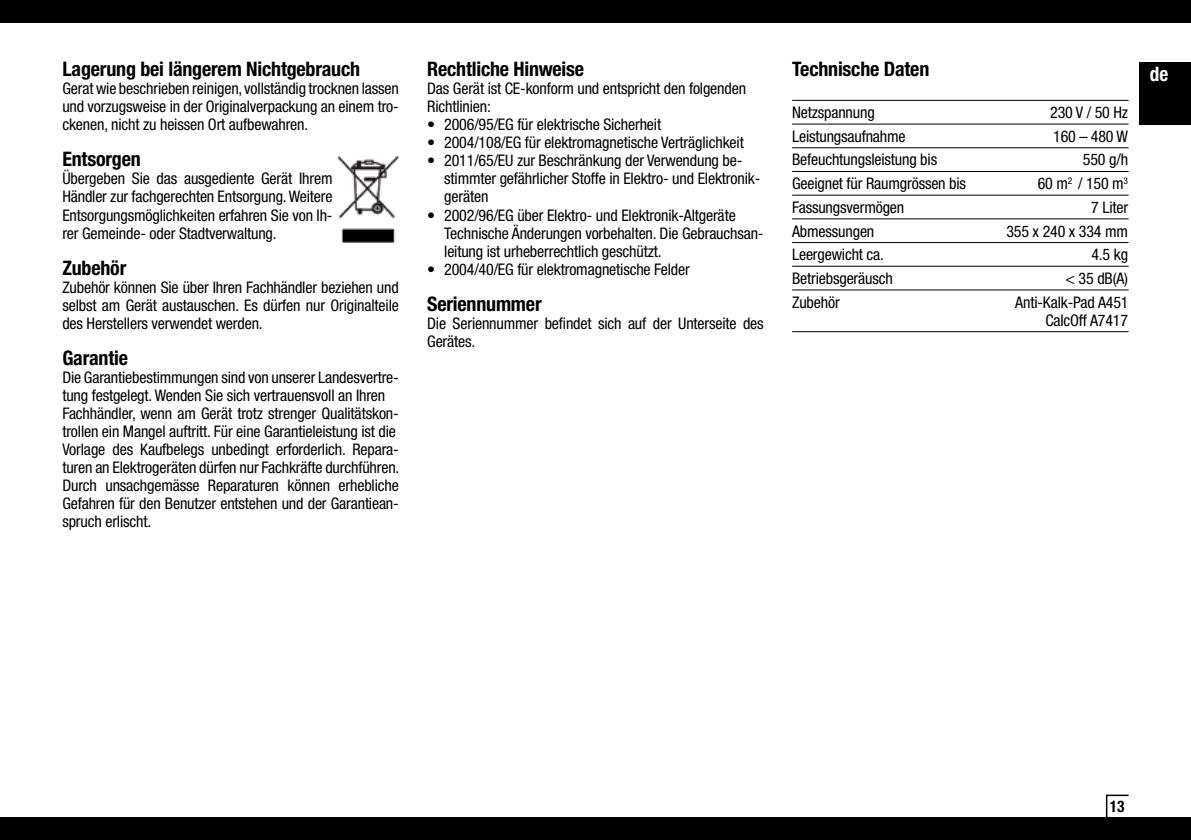
<style>
.page{position:relative;width:1191px;height:840px;background:#fff}
.page>*{position:absolute;margin:0;border:0;box-sizing:border-box;transform-origin:0 0}
.t1{font:700 condensed 20px "Helvetica Neue LTW1 G";letter-spacing:-.01em;color:#000}
.t2{font:700 condensed 20px "Helvetica Neue LTW1 G";color:#fff;scale:.96 1}
.t3{font:condensed 16px/18px "Helvetica Neue LTW1 G";letter-spacing:-.01em;color:#000}
.t4{font:700 condensed 16px "Helvetica Neue LTW1 G";color:#000;scale:.96 1}
</style>
<div class="page">
<div style="left:0;top:0;width:1191px;height:23px;background:#000"></div>
<div style="left:0;top:816px;width:1191px;height:23px;background:#000"></div>
<svg style="left:1105px;top:794px;width:25px;height:23px"></svg>
<div style="left:1140px;top:62px;width:51px;height:63px;background:#000"></div>
<img style="left:337px;top:155px;width:62px;height:88px">
<hr style="left:792px;top:100px;width:336px;height:1px;background:#000">
<hr style="left:792px;top:124px;width:336px;height:1px;background:#000">
<hr style="left:792px;top:147px;width:336px;height:1px;background:#000">
<hr style="left:792px;top:171px;width:336px;height:1px;background:#000">
<hr style="left:792px;top:195px;width:336px;height:1px;background:#000">
<hr style="left:792px;top:218px;width:336px;height:1px;background:#000">
<hr style="left:792px;top:242px;width:336px;height:1px;background:#000">
<hr style="left:792px;top:266px;width:336px;height:1px;background:#000">
<hr style="left:792px;top:289px;width:336px;height:1px;background:#000">
<hr style="left:792px;top:331px;width:336px;height:1px;background:#000">
<p class="t1" style="left:62px;top:57px;width:299px">Lagerung bei längerem Nichtgebrauch</p>
<p class="t2" style="left:1150px;top:62px;width:21px">de</p>
<p class="t3" style="left:62px;top:80px;width:338px;text-align:justify">Gerat wie beschrieben reinigen, vollständig trocknen lassen und vorzugsweise in der Originalverpackung an einem tro&shy;ckenen, nicht zu heissen Ort aufbewahren.</p>
<p class="t1" style="left:62px;top:147px;width:80px">Entsorgen</p>
<p class="t3" style="left:62px;top:170px;width:272px;text-align:justify">Übergeben Sie das ausgediente Gerät Ihrem Händler zur fachgerechten Entsorgung. Weitere Entsorgungsmöglichkeiten erfahren Sie von Ih&shy;rer Gemeinde- oder Stadtverwaltung.</p>
<p class="t1" style="left:62px;top:255px;width:65px">Zubehör</p>
<p class="t3" style="left:62px;top:278px;width:338px;text-align:justify">Zubehör können Sie über Ihren Fachhändler beziehen und selbst am Gerät austauschen. Es dürfen nur Originalteile des Herstellers verwendet werden.</p>
<p class="t1" style="left:62px;top:345px;width:67px">Garantie</p>
<p class="t3" style="left:62px;top:368px;width:338px">Die Garantiebestimmungen sind von unserer Landesvertre&shy;tung festgelegt. Wenden Sie sich vertrauensvoll an Ihren Fachhändler, wenn am Gerät trotz strenger Qualitätskon&shy;trollen ein Mangel auftritt. Für eine Garantieleistung ist die Vorlage des Kaufbelegs unbedingt erforderlich. Repara&shy;turen an Elektrogeräten dürfen nur Fachkräfte durchführen.<br>Durch unsachgemässe Reparaturen können erhebliche Gefahren für den Benutzer entstehen und der Garantiean&shy;spruch erlischt.</p>
<p class="t1" style="left:427px;top:57px;width:158px">Rechtliche Hinweise</p>
<p class="t3" style="left:427px;top:80px;width:320px">Das Gerät ist CE-konform und entspricht den folgenden<br>Richtlinien:</p>
<p class="t3" style="left:427px;top:116px;width:235px">• 2006/95/EG für elektrische Sicherheit</p>
<p class="t3" style="left:427px;top:134px;width:318px">• 2004/108/EG für elektromagnetische Verträglichkeit</p>
<p class="t3" style="left:444px;top:152px;width:318px;text-indent:-17px">• 2011/65/EU zur Beschränkung der Verwendung be&shy;stimmter gefährlicher Stoffe in Elektro- und Elektronik&shy;geräten</p>
<p class="t3" style="left:444px;top:206px;width:321px;text-indent:-17px">• 2002/96/EG über Elektro- und Elektronik-Altgeräte<br>Technische Änderungen vorbehalten. Die Gebrauchsan&shy;leitung ist urheberrechtlich geschützt.</p>
<p class="t3" style="left:427px;top:260px;width:264px">• 2004/40/EG für elektromagnetische Felder</p>
<p class="t1" style="left:427px;top:291px;width:116px">Seriennummer</p>
<p class="t3" style="left:427px;top:314px;width:338px">Die Seriennummer befindet sich auf der Unterseite des<br>Gerätes.</p>
<p class="t1" style="left:792px;top:57px;width:139px">Technische Daten</p>
<p class="t3" style="left:792px;top:103px;width:84px">Netzspannung</p>
<p class="t3" style="left:1050px;top:103px;width:79px">230 V / 50 Hz</p>
<p class="t3" style="left:792px;top:127px;width:115px">Leistungsaufnahme</p>
<p class="t3" style="left:1053px;top:127px;width:76px">160 – 480 W</p>
<p class="t3" style="left:792px;top:151px;width:147px">Befeuchtungsleistung bis</p>
<p class="t3" style="left:1083px;top:151px;width:47px">550 g/h</p>
<p class="t3" style="left:792px;top:174px;width:175px">Geeignet für Raumgrössen bis</p>
<p class="t3" style="left:1037px;top:174px;width:92px">60 m<sup>2</sup> / 150 m<sup>3</sup></p>
<p class="t3" style="left:792px;top:198px;width:114px">Fassungsvermögen</p>
<p class="t3" style="left:1091px;top:198px;width:38px">7 Liter</p>
<p class="t3" style="left:792px;top:222px;width:84px">Abmessungen</p>
<p class="t3" style="left:1006px;top:222px;width:123px">355 x 240 x 334 mm</p>
<p class="t3" style="left:792px;top:245px;width:93px">Leergewicht ca.</p>
<p class="t3" style="left:1091px;top:245px;width:38px">4.5 kg</p>
<p class="t3" style="left:792px;top:269px;width:102px">Betriebsgeräusch</p>
<p class="t3" style="left:1065px;top:269px;width:64px">&lt; 35 dB(A)</p>
<p class="t3" style="left:792px;top:293px;width:49px">Zubehör</p>
<p class="t3" style="left:1015px;top:293px;width:115px;text-align:right">Anti-Kalk-Pad A451<br>CalcOff A7417</p>
<p class="t4" style="left:1110px;top:795px;width:17px">13</p>
</div>
